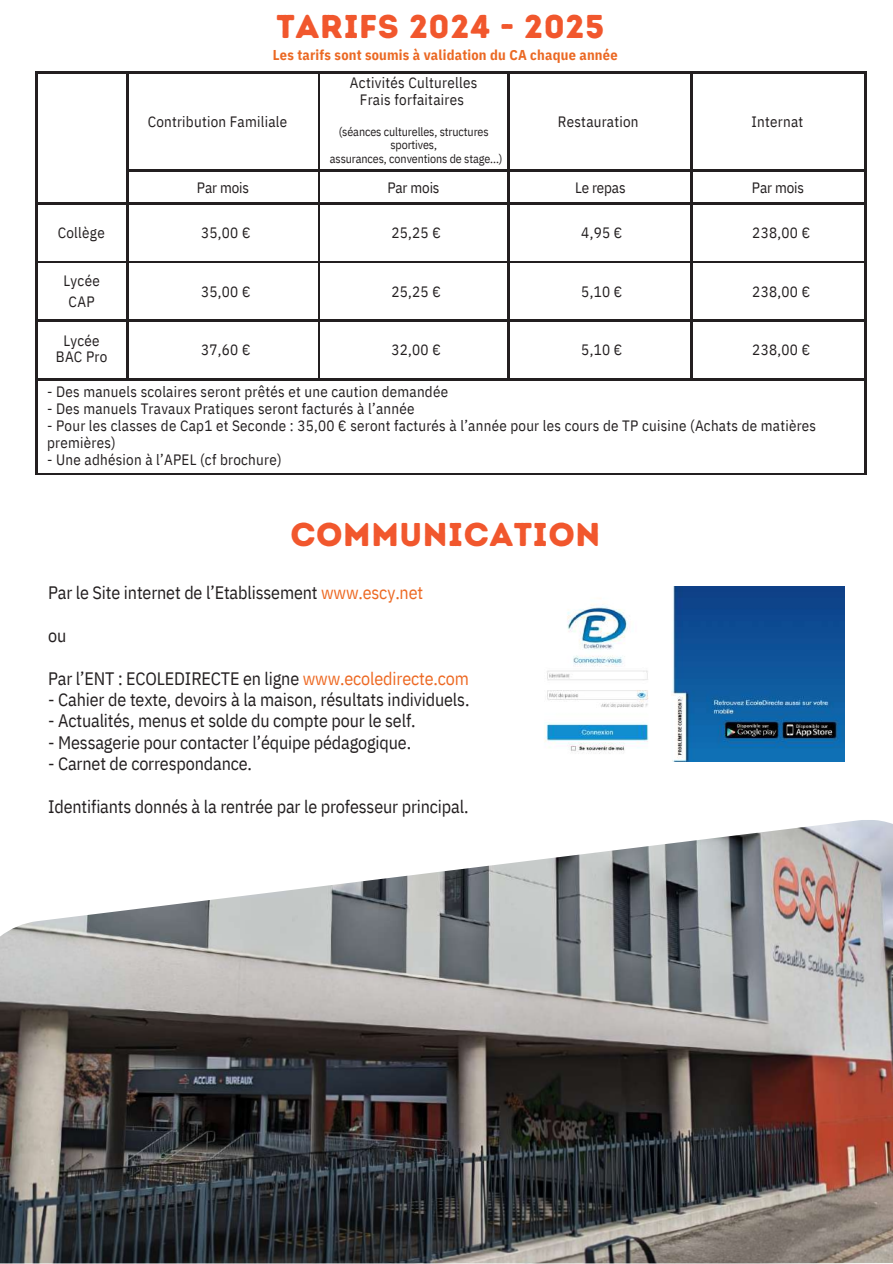
<style>
.page{position:relative;width:893px;height:1264px;background:#fff}
.page>*{position:absolute;margin:0;border:0;box-sizing:border-box;transform-origin:0 0}
.t1{font:33px "Intro Rust Base";letter-spacing:.015em;color:#f1572d}
.t2{font:18px "IBM Plex Sans Cond";letter-spacing:-.01em;color:#231f20}
.t3{font:15px/16.8px "IBM Plex Sans Cond";letter-spacing:.015em;color:#231f20;text-align:center}
.t4{font:700 14.25px "IBM Plex Sans Cond";letter-spacing:.015em;color:#eb6924}
.t5{font:12px/13.5px "IBM Plex Sans Cond";letter-spacing:-.01em;color:#231f20;text-align:center}
.s1{color:#ed6923}
</style>
<div class="page">
<img style="left:0;top:820px;width:892px;height:443px">
<hr style="left:36px;top:72px;width:92px;height:1px;background:#231f20">
<hr style="left:36px;top:73px;width:1px;height:98px;background:#231f20">
<hr style="left:128px;top:72px;width:191px;height:1px;background:#231f20">
<hr style="left:127px;top:73px;width:1px;height:97px;background:#231f20">
<hr style="left:319px;top:72px;width:189px;height:1px;background:#231f20">
<hr style="left:318px;top:73px;width:2px;height:97px;background:#231f20">
<hr style="left:508px;top:72px;width:183px;height:1px;background:#231f20">
<hr style="left:507px;top:73px;width:2px;height:97px;background:#231f20">
<hr style="left:691px;top:72px;width:175px;height:1px;background:#231f20">
<hr style="left:690px;top:73px;width:2px;height:97px;background:#231f20">
<hr style="left:864px;top:73px;width:2px;height:97px;background:#231f20">
<hr style="left:36px;top:171px;width:1px;height:31px;background:#231f20">
<hr style="left:127px;top:170px;width:192px;height:1px;background:#231f20">
<hr style="left:127px;top:171px;width:1px;height:31px;background:#231f20">
<hr style="left:319px;top:170px;width:189px;height:1px;background:#231f20">
<hr style="left:318px;top:171px;width:2px;height:31px;background:#231f20">
<hr style="left:508px;top:170px;width:183px;height:1px;background:#231f20">
<hr style="left:507px;top:171px;width:2px;height:31px;background:#231f20">
<hr style="left:691px;top:170px;width:175px;height:1px;background:#231f20">
<hr style="left:690px;top:171px;width:2px;height:31px;background:#231f20">
<hr style="left:864px;top:171px;width:2px;height:31px;background:#231f20">
<hr style="left:36px;top:202px;width:92px;height:2px;background:#231f20">
<hr style="left:36px;top:204px;width:1px;height:57px;background:#231f20">
<hr style="left:128px;top:202px;width:191px;height:2px;background:#231f20">
<hr style="left:127px;top:204px;width:1px;height:57px;background:#231f20">
<hr style="left:319px;top:202px;width:189px;height:2px;background:#231f20">
<hr style="left:318px;top:204px;width:2px;height:57px;background:#231f20">
<hr style="left:508px;top:202px;width:183px;height:2px;background:#231f20">
<hr style="left:507px;top:204px;width:2px;height:57px;background:#231f20">
<hr style="left:691px;top:202px;width:175px;height:2px;background:#231f20">
<hr style="left:690px;top:204px;width:2px;height:57px;background:#231f20">
<hr style="left:864px;top:204px;width:2px;height:57px;background:#231f20">
<hr style="left:36px;top:261px;width:92px;height:2px;background:#231f20">
<hr style="left:36px;top:263px;width:1px;height:57px;background:#231f20">
<hr style="left:128px;top:261px;width:191px;height:2px;background:#231f20">
<hr style="left:127px;top:263px;width:1px;height:57px;background:#231f20">
<hr style="left:319px;top:261px;width:189px;height:2px;background:#231f20">
<hr style="left:318px;top:263px;width:2px;height:57px;background:#231f20">
<hr style="left:508px;top:261px;width:183px;height:2px;background:#231f20">
<hr style="left:507px;top:263px;width:2px;height:57px;background:#231f20">
<hr style="left:691px;top:261px;width:175px;height:2px;background:#231f20">
<hr style="left:690px;top:263px;width:2px;height:57px;background:#231f20">
<hr style="left:864px;top:263px;width:2px;height:57px;background:#231f20">
<hr style="left:36px;top:320px;width:92px;height:1px;background:#231f20">
<hr style="left:36px;top:321px;width:1px;height:57px;background:#231f20">
<hr style="left:128px;top:320px;width:191px;height:1px;background:#231f20">
<hr style="left:127px;top:321px;width:1px;height:57px;background:#231f20">
<hr style="left:319px;top:320px;width:189px;height:1px;background:#231f20">
<hr style="left:318px;top:321px;width:2px;height:57px;background:#231f20">
<hr style="left:508px;top:320px;width:183px;height:1px;background:#231f20">
<hr style="left:507px;top:321px;width:2px;height:57px;background:#231f20">
<hr style="left:691px;top:320px;width:175px;height:1px;background:#231f20">
<hr style="left:690px;top:321px;width:2px;height:57px;background:#231f20">
<hr style="left:864px;top:321px;width:2px;height:57px;background:#231f20">
<hr style="left:36px;top:378px;width:92px;height:2px;background:#231f20">
<hr style="left:36px;top:380px;width:1px;height:93px;background:#231f20">
<hr style="left:128px;top:378px;width:191px;height:2px;background:#231f20">
<hr style="left:319px;top:378px;width:189px;height:2px;background:#231f20">
<hr style="left:508px;top:378px;width:183px;height:2px;background:#231f20">
<hr style="left:691px;top:378px;width:175px;height:2px;background:#231f20">
<hr style="left:864px;top:380px;width:2px;height:93px;background:#231f20">
<hr style="left:36px;top:473px;width:92px;height:2px;background:#231f20">
<hr style="left:128px;top:473px;width:191px;height:2px;background:#231f20">
<hr style="left:319px;top:473px;width:189px;height:2px;background:#231f20">
<hr style="left:508px;top:473px;width:183px;height:2px;background:#231f20">
<hr style="left:691px;top:473px;width:175px;height:2px;background:#231f20">
<img style="left:544px;top:587px;width:300px;height:174px">
<h1 class="t1" style="left:276px;top:6px;width:329px">TARIFS 2024 - 2025</h1>
<p class="t4" style="left:273px;top:45px;width:346px">Les tarifs sont soumis à validation du CA chaque année</p>
<p class="t3" style="left:148px;top:113px;width:141px">Contribution Familiale</p>
<p class="t3" style="left:350px;top:74px;width:129px">Activités Culturelles<br>Frais forfaitaires</p>
<p class="t5" style="left:330px;top:125px;width:174px">(séances culturelles, structures sportives,<br>assurances, conventions de stage...)</p>
<p class="t3" style="left:558px;top:113px;width:82px">Restauration</p>
<p class="t3" style="left:751px;top:113px;width:53px">Internat</p>
<p class="t3" style="left:58px;top:224px;width:49px">Collège</p>
<p class="t3" style="left:63px;top:271px;width:38px;line-height:20.2px">Lycée<br>CAP</p>
<p class="t3" style="left:56px;top:331px;width:53px">Lycée<br>BAC Pro</p>
<p class="t3" style="left:197px;top:179px;width:54px">Par mois</p>
<p class="t3" style="left:387px;top:179px;width:54px">Par mois</p>
<p class="t3" style="left:575px;top:179px;width:52px">Le repas</p>
<p class="t3" style="left:752px;top:179px;width:54px">Par mois</p>
<p class="t3" style="left:201px;top:224px;width:51px">35,00 €</p>
<p class="t3" style="left:391px;top:224px;width:51px">25,25 €</p>
<p class="t3" style="left:581px;top:224px;width:43px">4,95 €</p>
<p class="t3" style="left:752px;top:224px;width:59px">238,00 €</p>
<p class="t3" style="left:201px;top:282px;width:51px">35,00 €</p>
<p class="t3" style="left:391px;top:282px;width:51px">25,25 €</p>
<p class="t3" style="left:581px;top:282px;width:43px">5,10 €</p>
<p class="t3" style="left:752px;top:282px;width:59px">238,00 €</p>
<p class="t3" style="left:201px;top:341px;width:51px">37,60 €</p>
<p class="t3" style="left:391px;top:341px;width:51px">32,00 €</p>
<p class="t3" style="left:581px;top:341px;width:43px">5,10 €</p>
<p class="t3" style="left:752px;top:341px;width:59px">238,00 €</p>
<p class="t3" style="left:47px;top:383px;width:402px">- Des manuels scolaires seront prêtés et une caution demandée</p>
<p class="t3" style="left:47px;top:400px;width:369px">- Des manuels Travaux Pratiques seront facturés à l’année</p>
<p class="t3" style="left:47px;top:417px;width:770px;text-align:left">- Pour les classes de Cap1 et Seconde : 35,00 € seront facturés à l’année pour les cours de TP cuisine (Achats de matières premières)</p>
<p class="t3" style="left:47px;top:451px;width:236px">- Une adhésion à l’APEL (cf brochure)</p>
<h1 class="t1" style="left:290px;top:514px;width:311px">COMMUNICATION</h1>
<p class="t2" style="left:48px;top:580px;width:376px">Par le Site internet de l’Etablissement <span class="s1">www.escy.net</span></p>
<p class="t2" style="left:48px;top:623px;width:20px">ou</p>
<p class="t2" style="left:48px;top:666px;width:422px">Par l’ENT : ECOLEDIRECTE en ligne <span class="s1">www.ecoledirecte.com</span></p>
<p class="t2" style="left:48px;top:687px;width:423px">- Cahier de texte, devoirs à la maison, résultats individuels.</p>
<p class="t2" style="left:48px;top:708px;width:369px">- Actualités, menus et solde du compte pour le self.</p>
<p class="t2" style="left:48px;top:730px;width:364px">- Messagerie pour contacter l’équipe pédagogique.</p>
<p class="t2" style="left:48px;top:751px;width:205px">- Carnet de correspondance.</p>
<p class="t2" style="left:48px;top:794px;width:422px">Identifiants donnés à la rentrée par le professeur principal.</p>
</div>
